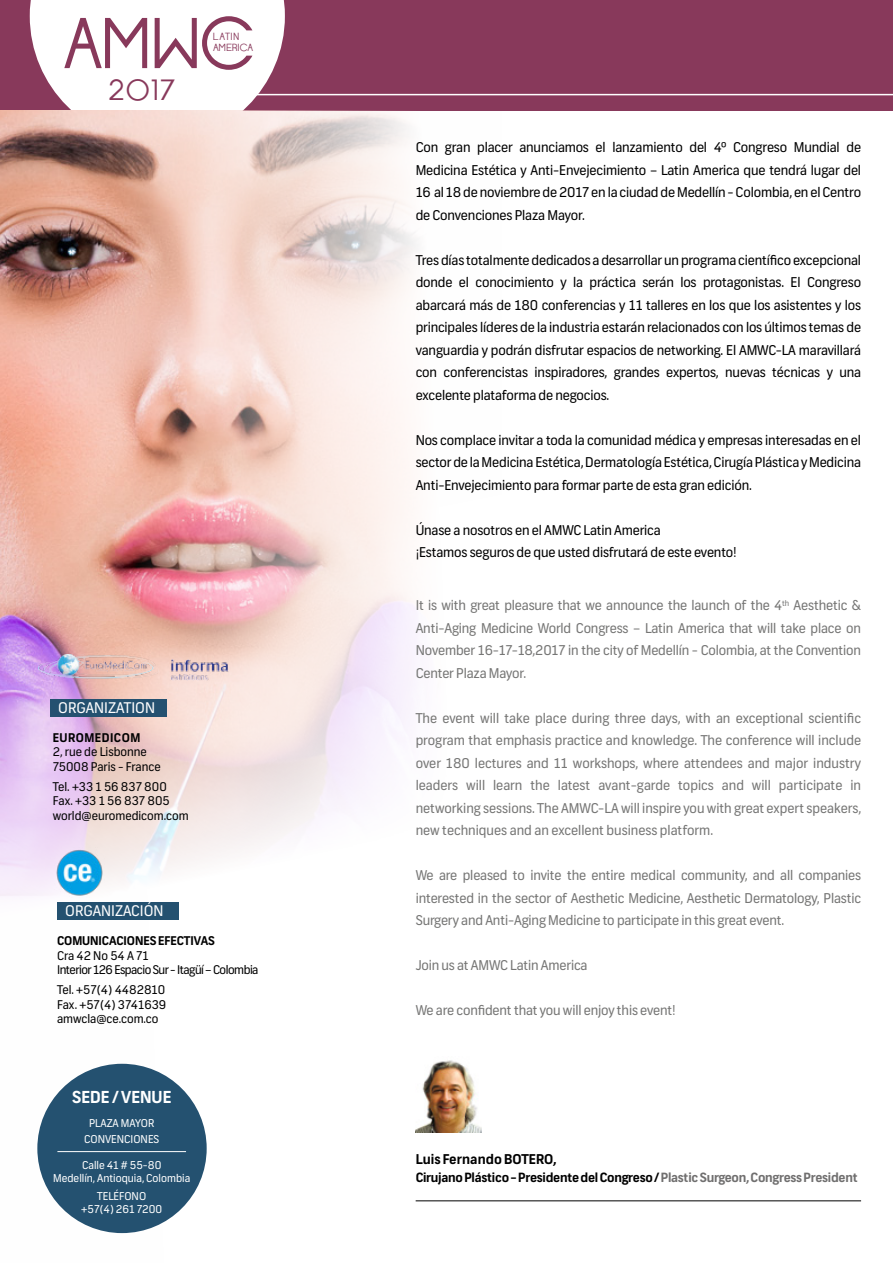
<style>
.page{position:relative;width:893px;height:1263px;background:#fff}
.page>*{position:absolute;margin:0;border:0;box-sizing:border-box;transform-origin:0 0}
.t1{font:71.7px "Opificio";color:#88395b}
.t2{font:29.1px "Opificio";color:#88395b}
.t3{font:700 16.5px "Frank";color:#fff}
.t4{font:14.7px "Frank";color:#fff}
.t5{font:13.5px/22.5px "Frank";letter-spacing:-.01em;color:#000;text-align:justify}
.t6{font:13.5px/22.5px "Frank";letter-spacing:-.01em;color:#767675;text-align:justify}
.t7{font:700 13.5px "Frank";letter-spacing:.005em;color:#000}
.t8{font:700 12.75px "Frank";letter-spacing:-.02em;color:#000}
.t9{font:12px/14.4px "Frank";color:#000}
.t10{font:12px/14.4px "Frank";letter-spacing:-.04em;color:#000}
.t11{font:700 12px "Frank";letter-spacing:-.005em;color:#000}
.t12{font:700 12px "Frank";letter-spacing:.04em;color:#000}
.t13{font:10.8px/13px "Frank";color:#fff;text-align:center}
.t14{font:10.35px/11.2px "Opificio";letter-spacing:.045em;color:#88395b}
.s1{color:#245170}
.s2{color:#706f6f}
</style>
<div class="page">
<div style="left:0;top:0;width:893px;height:111px;background:#88395b"></div>
<svg style="left:30px;top:0;width:255px;height:110px;background:#f4eef1"></svg>
<hr style="left:200px;top:94px;width:693px;height:1px;background:#fff">
<img style="left:0;top:110px;width:502px;height:1124px">
<img style="left:416px;top:1056px;width:65px;height:76px">
<hr style="left:416px;top:1200px;width:445px;height:1px;background:#000">
<div style="left:37px;top:1064px;width:170px;height:169px;background:#245170;border-radius:50%"></div>
<hr style="left:57px;top:1151px;width:129px;height:1px;background:#fff">
<img style="left:38px;top:654px;width:121px;height:26px">
<img style="left:171px;top:659px;width:58px;height:21px">
<div style="left:51px;top:699px;width:116px;height:17px;background:#245170"></div>
<img style="left:55px;top:848px;width:50px;height:50px">
<div style="left:57px;top:902px;width:121px;height:18px;background:#245170"></div>
<h1 class="t1" style="left:63px;top:4px;width:193px">AMWC</h1>
<p class="t14" style="left:213px;top:31px;width:42px">LATIN<br>AMERICA</p>
<h2 class="t2" style="left:109px;top:74px;width:67px">2017</h2>
<p class="t4" style="left:58px;top:699px;width:98px">ORGANIZATION</p>
<p class="t12" style="left:53px;top:730px;width:89px">EUROMEDICOM</p>
<p class="t9" style="left:53px;top:745px;width:110px">2, rue de Lisbonne<br>75008 Paris - France</p>
<p class="t9" style="left:53px;top:779px;width:137px">Tel. +33 1 56 837 800<br>Fax. +33 1 56 837 805 world@euromedicom.com</p>
<p class="t4" style="left:65px;top:902px;width:108px">ORGANIZACIÓN <span class="s1">.</span></p>
<p class="t11" style="left:57px;top:934px;width:160px">COMUNICACIONES EFECTIVAS</p>
<p class="t10" style="left:57px;top:948px;width:203px">Cra 42 No 54 A 71<br>Interior 126 Espacio Sur - Itagüí – Colombia</p>
<p class="t9" style="left:57px;top:983px;width:111px;text-align:justify">Tel. +57(4) 4482810<br>Fax. +57(4) 3741639 amwcla@ce.com.co</p>
<p class="t3" style="left:72px;top:1087px;width:101px">SEDE / VENUE</p>
<p class="t13" style="left:84px;top:1115px;width:77px;line-height:16.5px">PLAZA MAYOR<br>CONVENCIONES</p>
<p class="t13" style="left:53px;top:1159px;width:138px">Calle 41 # 55-80<br>Medellín, Antioquia, Colombia</p>
<p class="t13" style="left:81px;top:1190px;width:82px">TELÉFONO +57(4) 261 7200</p>
<p class="t5" style="left:416px;top:136px;width:447px">Con gran placer anunciamos el lanzamiento del 4º Congreso Mundial de Medicina Estética y Anti-Envejecimiento – Latin America que tendrá lugar del 16 al 18 de noviembre de 2017 en la ciudad de Medellín - Colombia, en el Centro de Convenciones Plaza Mayor.</p>
<p class="t5" style="left:416px;top:249px;width:447px">Tres días totalmente dedicados a desarrollar un programa científico excepcional donde el conocimiento y la práctica serán los protagonistas. El Congreso abarcará más de 180 conferencias y 11 talleres en los que los asistentes y los principales líderes de la industria estarán relacionados con los últimos temas de vanguardia y podrán disfrutar espacios de networking. El AMWC-LA maravillará con conferencistas inspiradores, grandes expertos, nuevas técnicas y una excelente plataforma de negocios.</p>
<p class="t5" style="left:416px;top:429px;width:447px">Nos complace invitar a toda la comunidad médica y empresas interesadas en el sector de la Medicina Estética, Dermatología Estética, Cirugía Plástica y Medicina Anti-Envejecimiento para formar parte de esta gran edición.</p>
<p class="t5" style="left:416px;top:519px;width:323px">Únase a nosotros en el AMWC Latin America<br>¡Estamos seguros de que usted disfrutará de este evento!</p>
<p class="t6" style="left:416px;top:595px;width:447px">It is with great pleasure that we announce the launch of the 4<sup>th</sup> Aesthetic &amp; Anti-Aging Medicine World Congress – Latin America that will take place on November 16-17-18,2017 in the city of Medellín - Colombia, at the Convention Center Plaza Mayor.</p>
<p class="t6" style="left:416px;top:707px;width:447px">The event will take place during three days, with an exceptional scientific program that emphasis practice and knowledge. The conference will include over 180 lectures and 11 workshops, where attendees and major industry leaders will learn the latest avant-garde topics and will participate in networking sessions. The AMWC-LA will inspire you with great expert speakers, new techniques and an excellent business platform.</p>
<p class="t6" style="left:416px;top:865px;width:447px">We are pleased to invite the entire medical community, and all companies interested in the sector of Aesthetic Medicine, Aesthetic Dermatology, Plastic Surgery and Anti-Aging Medicine to participate in this great event.</p>
<p class="t6" style="left:416px;top:955px;width:173px">Join us at AMWC Latin America</p>
<p class="t6" style="left:416px;top:1000px;width:262px">We are confident that you will enjoy this event!</p>
<p class="t7" style="left:416px;top:1151px;width:142px">Luis Fernando BOTERO,</p>
<p class="t8" style="left:416px;top:1170px;width:444px">Cirujano Plástico - Presidente del Congreso /<span class="s2">Plastic Surgeon, Congress President</span></p>
</div>
